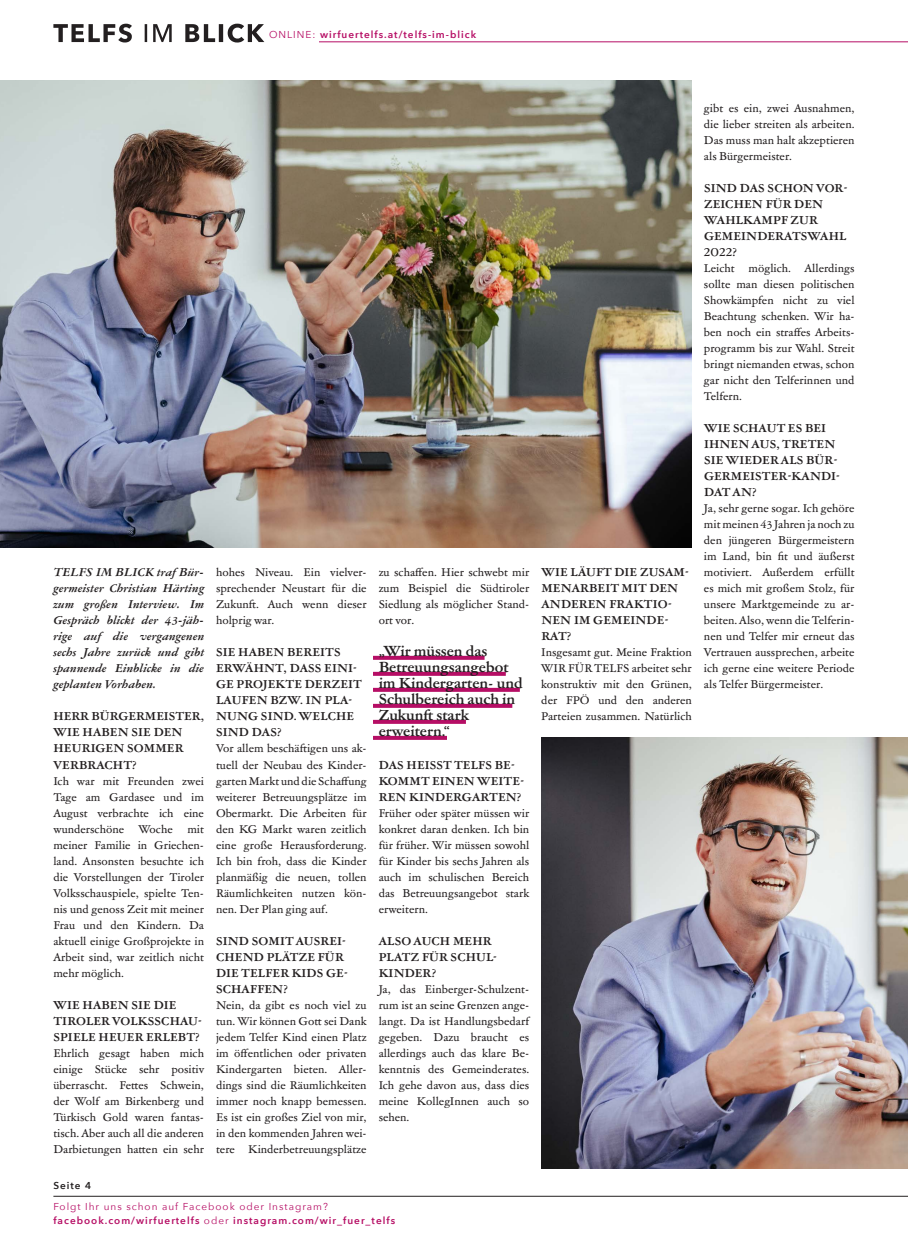
<style>
.page{position:relative;width:908px;height:1248px;background:#fff}
.page>*{position:absolute;margin:0;border:0;box-sizing:border-box;transform-origin:0 0}
.zitate{font:700 14px "Garamond ATF Text";color:#231f20}
.Fliesstext{font:11px/16px "Garamond ATF Text";color:#231f20;text-align:justify}
.Fliesstext-2{font:700 11px/16px "Garamond ATF Text";letter-spacing:.015em;color:#231f20}
.Fliesstext-3{font:italic 700 11px/16px "Garamond ATF Text";letter-spacing:.03em;color:#231f20;text-align:justify}
.H_fliesstext{font:600 10px "Avenir Next";letter-spacing:.1em;color:#b60e65}
.H_fliesstext-2{font:10px "Avenir Next";letter-spacing:.1em;color:#b60e65}
.H_fliesstext-3{font:600 10px "Avenir Next";letter-spacing:.1em;color:#231f20}
.s1{font-weight:400}
</style>
<div class="page">
<svg style="left:373px;top:655px;width:111px;height:4px"></svg>
<svg style="left:373px;top:671px;width:132px;height:4px"></svg>
<svg style="left:373px;top:687px;width:146px;height:4px"></svg>
<svg style="left:373px;top:703px;width:139px;height:4px"></svg>
<svg style="left:373px;top:719px;width:92px;height:4px"></svg>
<svg style="left:373px;top:735px;width:74px;height:4px"></svg>
<img style="left:0;top:80px;width:691px;height:467px">
<img style="left:541px;top:737px;width:366px;height:431px">
<svg style="left:53px;top:24px;width:211px;height:19px"></svg>
<hr style="left:319px;top:41px;width:588px;height:1px;background:#b60e65">
<hr style="left:53px;top:1195px;width:854px;height:1px;background:#231f20">
<p class="H_fliesstext" style="left:269px;top:26px;width:208px"><span class="s1">ONLINE:</span> wirfuertelfs.at/telfs-im-blick</p>
<p class="Fliesstext-3" style="left:53px;top:564px;width:152px">TELFS IM BLICK traf Bür&shy;germeister Christian Härting zum großen Interview. Im Gespräch blickt der 43-jäh&shy;rige auf die vergangenen sechs Jahre zurück und gibt spannende Einblicke in die geplanten Vorhaben.</p>
<p class="Fliesstext-2" style="left:53px;top:708px;width:152px">HERR BÜRGERMEISTER,<br>WIE HABEN SIE DEN<br>HEURIGEN SOMMER<br>VERBRACHT?</p>
<p class="Fliesstext" style="left:53px;top:772px;width:152px">Ich war mit Freunden zwei Tage am Gardasee und im August verbrachte ich eine wunderschöne</p>
<p class="Fliesstext" style="left:138px;top:820px;width:36px">Woche</p>
<p class="Fliesstext" style="left:53px;top:820px;width:152px;text-indent:134px">mit meiner Familie in Griechen&shy;land. Ansonsten besuchte ich die Vorstellungen der Tiroler Volksschauspiele, spielte Ten&shy;nis und genoss Zeit mit meiner Frau und den Kindern. Da aktuell einige Großprojekte in Arbeit sind, war zeitlich nicht mehr möglich.</p>
<p class="Fliesstext-2" style="left:53px;top:996px;width:150px">WIE HABEN SIE DIE<br>TIROLER VOLKSSCHAU-<br>SPIELE HEUER ERLEBT?</p>
<p class="Fliesstext" style="left:53px;top:1044px;width:152px">Ehrlich gesagt haben mich einige Stücke sehr positiv überrascht. Fettes Schwein, der Wolf am Birkenberg und Türkisch Gold waren fantas&shy;tisch. Aber auch all die anderen Darbietungen hatten ein sehr</p>
<p class="H_fliesstext-3" style="left:53px;top:1177px;width:39px">Seite 4</p>
<p class="Fliesstext" style="left:216px;top:564px;width:152px">hohes Niveau. Ein vielver&shy;sprechender Neustart für die Zukunft. Auch wenn dieser holprig war.</p>
<p class="Fliesstext-2" style="left:216px;top:644px;width:147px">SIE HABEN BEREITS<br>ERWÄHNT, DASS EINI-<br>GE PROJEKTE DERZEIT<br>LAUFEN BZW. IN PLA-<br>NUNG SIND. WELCHE<br>SIND DAS?</p>
<p class="Fliesstext" style="left:216px;top:740px;width:152px">Vor allem beschäftigen uns ak&shy;tuell der Neubau des Kinder&shy;garten Markt und die Schaffung weiterer Betreuungsplätze im Obermarkt. Die Arbeiten für den KG Markt waren zeitlich eine große Herausforderung.<br>Ich bin froh, dass die Kinder planmäßig die neuen, tollen Räumlichkeiten nutzen kön&shy;nen. Der Plan ging auf.</p>
<p class="Fliesstext-2" style="left:216px;top:932px;width:134px">SIND SOMIT AUSREI-<br>CHEND PLÄTZE FÜR<br>DIE TELFER KIDS GE-<br>SCHAFFEN?</p>
<p class="Fliesstext" style="left:216px;top:996px;width:152px">Nein, da gibt es noch viel zu tun. Wir können Gott sei Dank jedem Telfer Kind einen Platz im öffentlichen oder privaten Kindergarten bieten. Aller&shy;dings sind die Räumlichkeiten immer noch knapp bemessen.<br>Es ist ein großes Ziel von mir, in den kommenden Jahren wei&shy;tere Kinderbetreuungsplätze</p>
<p class="Fliesstext" style="left:378px;top:564px;width:152px">zu schaffen. Hier schwebt mir zum Beispiel die Südtiroler Siedlung als möglicher Stand&shy;ort vor.</p>
<p class="zitate" style="left:378px;top:641px;width:110px">„Wir müssen das</p>
<p class="zitate" style="left:378px;top:657px;width:131px">Betreuungsangebot</p>
<p class="zitate" style="left:378px;top:673px;width:145px">im Kindergarten- und</p>
<p class="zitate" style="left:378px;top:689px;width:138px">Schulbereich auch in</p>
<p class="zitate" style="left:378px;top:705px;width:92px">Zukunft stark</p>
<p class="zitate" style="left:378px;top:721px;width:73px">erweitern.“</p>
<p class="Fliesstext-2" style="left:378px;top:756px;width:147px">DAS HEISST TELFS BE-<br>KOMMT EINEN WEITE-<br>REN KINDERGARTEN?</p>
<p class="Fliesstext" style="left:378px;top:804px;width:152px">Früher oder später müssen wir konkret daran denken. Ich bin für früher. Wir müssen sowohl für Kinder bis sechs Jahren als auch im schulischen Bereich das Betreuungsangebot stark erweitern.</p>
<p class="Fliesstext-2" style="left:378px;top:932px;width:120px">ALSO AUCH MEHR<br>PLATZ FÜR SCHUL-<br>KINDER?</p>
<p class="Fliesstext" style="left:378px;top:980px;width:152px">Ja, das Einberger-Schulzent&shy;rum ist an seine Grenzen ange&shy;langt. Da ist Handlungsbedarf gegeben. Dazu braucht es allerdings auch das klare Be&shy;kenntnis des Gemeinderates.<br>Ich gehe davon aus, dass dies meine KollegInnen auch so sehen.</p>
<p class="H_fliesstext-2" style="left:53px;top:1197px;width:276px">Folgt Ihr uns schon auf Facebook oder Instagram?</p>
<p class="H_fliesstext" style="left:53px;top:1211px;width:343px">facebook.com/wirfuertelfs <span class="s1">oder</span> instagram.com/wir_fuer_telfs</p>
<p class="Fliesstext-2" style="left:541px;top:564px;width:149px">WIE LÄUFT DIE ZUSAM-<br>MENARBEIT MIT DEN<br>ANDEREN FRAKTIO-<br>NEN IM GEMEINDE-<br>RAT?</p>
<p class="Fliesstext" style="left:541px;top:644px;width:152px">Insgesamt gut. Meine Fraktion WIR FÜR TELFS arbeitet sehr konstruktiv mit den Grünen, der FPÖ und den anderen Parteien zusammen. Natürlich</p>
<p class="Fliesstext" style="left:703px;top:100px;width:152px">gibt es ein, zwei Ausnahmen, die lieber streiten als arbeiten.<br>Das muss man halt akzeptieren als Bürgermeister.</p>
<p class="Fliesstext-2" style="left:703px;top:180px;width:145px">SIND DAS SCHON VOR-<br>ZEICHEN FÜR DEN<br>WAHLKAMPF ZUR<br>GEMEINDERATSWAHL<br>2022?</p>
<p class="Fliesstext" style="left:703px;top:260px;width:152px">Leicht möglich. Allerdings sollte man diesen politischen Showkämpfen nicht zu viel Beachtung schenken. Wir ha&shy;ben noch ein straffes Arbeits&shy;programm bis zur Wahl. Streit bringt niemanden etwas, schon gar nicht den Telferinnen und Telfern.</p>
<p class="Fliesstext-2" style="left:703px;top:420px;width:138px">WIE SCHAUT ES BEI<br>IHNEN AUS, TRETEN<br>SIE WIEDER ALS BÜR-<br>GERMEISTER-KANDI-<br>DAT AN?</p>
<p class="Fliesstext" style="left:703px;top:500px;width:152px">Ja, sehr gerne sogar. Ich gehöre mit meinen 43 Jahren ja noch zu den jüngeren Bürgermeistern im Land, bin fit und äußerst motiviert. Außerdem erfüllt es mich mit großem Stolz, für unsere Marktgemeinde zu ar&shy;beiten. Also, wenn die Telferin&shy;nen und Telfer mir erneut das Vertrauen aussprechen, arbeite ich gerne eine weitere Periode als Telfer Bürgermeister.</p>
</div>
